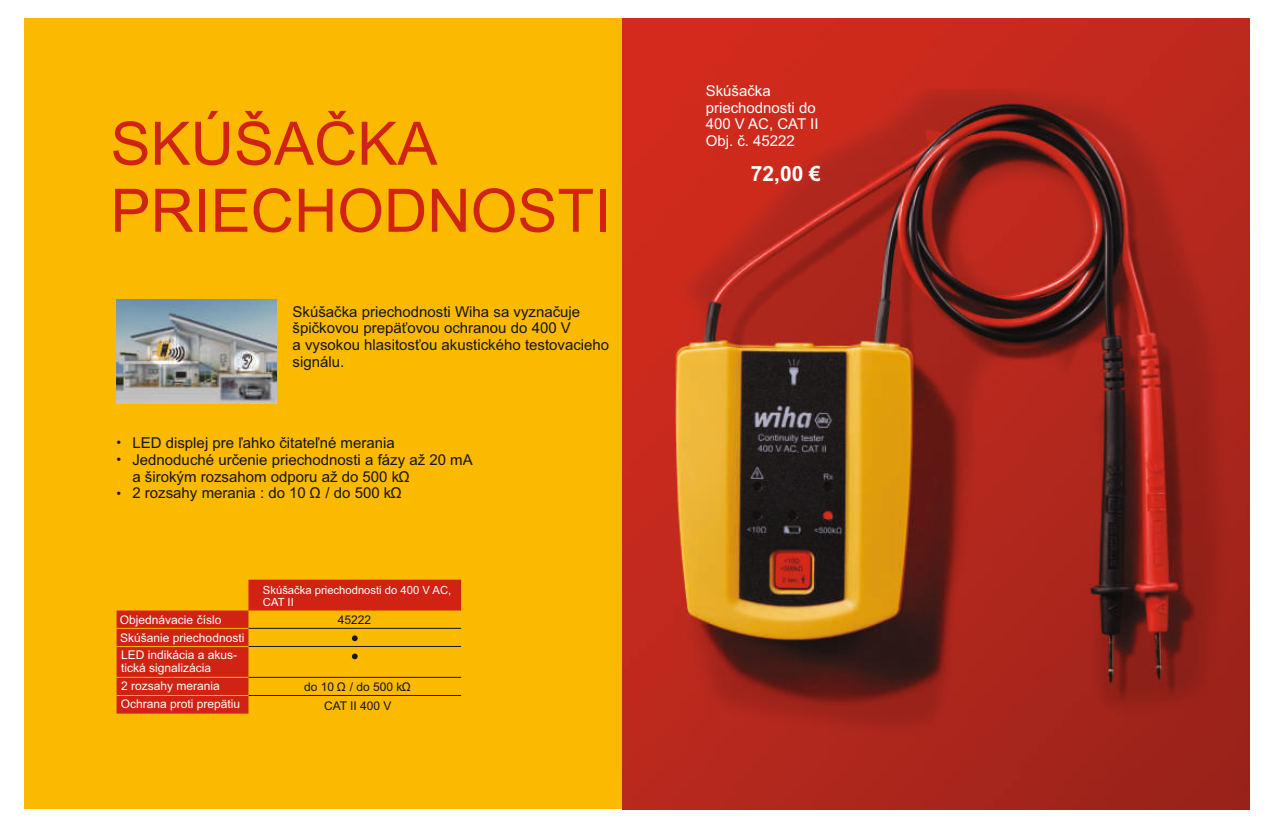
<style>
.page{position:relative;width:1274px;height:828px;background:#fff}
.page>*{position:absolute;margin:0;border:0;box-sizing:border-box;transform-origin:0 0}
.t1{font:60px/67.1px "Arial";color:#d02314}
.t2{font:700 21px "Arial";color:#fff}
.t3{font:15px/16.8px "Arial";color:#151616}
.t4{font:15px/16.8px "Arial";color:#fff}
.t5{font:13.5px/17.5px "Arial";color:#151616}
.t6{font:12px/17.5px "Arial";color:#fff}
.t7{font:12px "Arial";color:#151616}
.t8{font:11.25px/12.6px "Arial";color:#fff}
</style>
<div class="page">
<img style="left:622px;top:19px;width:627px;height:790px">
<div style="left:24px;top:19px;width:598px;height:790px;background:#fbb900"></div>
<img style="left:117px;top:299px;width:159px;height:104px">
<svg style="left:117px;top:580px;width:344px;height:134px"></svg>
<hr style="left:248px;top:628px;width:213px;height:1px;background:#151616">
<hr style="left:248px;top:646px;width:213px;height:1px;background:#151616">
<hr style="left:248px;top:677px;width:213px;height:1px;background:#151616">
<hr style="left:248px;top:695px;width:213px;height:1px;background:#151616">
<hr style="left:117px;top:628px;width:131px;height:1px;background:#fbb900">
<hr style="left:117px;top:646px;width:131px;height:1px;background:#fbb900">
<hr style="left:117px;top:677px;width:131px;height:1px;background:#fbb900">
<hr style="left:117px;top:695px;width:131px;height:1px;background:#fbb900">
<svg style="left:352px;top:635px;width:6px;height:6px"></svg>
<svg style="left:352px;top:654px;width:6px;height:5px"></svg>
<h1 class="t1" style="left:111px;top:116px;width:502px">SKÚŠAČKA<br>PRIECHODNOSTI</h1>
<p class="t3" style="left:292px;top:304px;width:318px">Skúšačka priechodnosti Wiha sa vyznačuje špičkovou prepäťovou ochranou do 400 V<br>a vysokou hlasitosťou akustického testovacieho signálu.</p>
<p class="t5" style="left:117px;top:435px;width:6px">• •</p>
<p class="t5" style="left:117px;top:486px;width:6px">•</p>
<p class="t3" style="left:132px;top:436px;width:342px">LED displej pre ľahko čitateľné merania Jednoduché určenie priechodnosti a fázy až 20 mA a širokým rozsahom odporu až do 500 kΩ<br>2 rozsahy merania : do 10 Ω / do 500 kΩ</p>
<p class="t6" style="left:120px;top:612px;width:126px">Objednávacie číslo<br>Skúšanie priechodnosti<br>LED indikácia a akus-</p>
<p class="t6" style="left:121px;top:661px;width:100px">tická signalizácia<br>2 rozsahy merania</p>
<p class="t6" style="left:121px;top:696px;width:121px">Ochrana proti prepätiu</p>
<p class="t8" style="left:263px;top:584px;width:190px">Skúšačka priechodnosti do 400 V AC,<br>CAT II</p>
<p class="t7" style="left:338px;top:615px;width:35px">45222</p>
<p class="t7" style="left:304px;top:682px;width:108px">do 10 Ω / do 500 kΩ</p>
<p class="t7" style="left:324px;top:701px;width:69px">CAT II 400 V</p>
<p class="t4" style="left:705px;top:84px;width:114px">Skúšačka priechodnosti do<br>400 V AC, CAT II<br>Obj. č. 45222</p>
<h2 class="t2" style="left:751px;top:166px;width:72px">72,00 €</h2>
</div>
